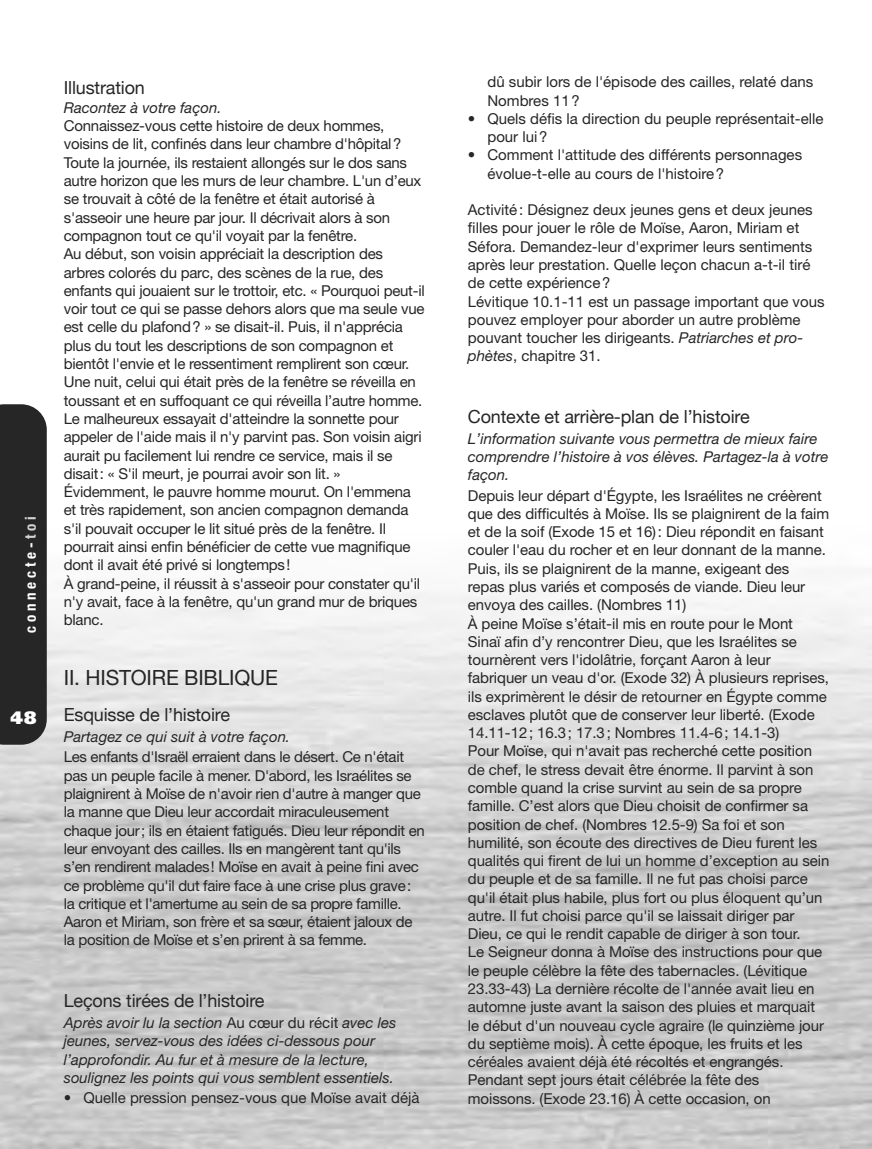
<style>
.page{position:relative;width:872px;height:1149px;background:#fff}
.page>*{position:absolute;margin:0;border:0;box-sizing:border-box;transform-origin:0 0}
.t1{font:21px "Helvetica Neue";letter-spacing:-.01em;color:#272627}
.t2{font:18px "Helvetica Neue";letter-spacing:-.01em;color:#272627}
.t3{font:900 18px "Frutiger";color:#fff}
.t4{font:15px/18.3px "Helvetica Neue";letter-spacing:-.005em;color:#272627}
.t5{font:italic 15px/18.3px "Helvetica Neue";color:#272627}
.t6{font:700 condensed 15px "Helvetica Neue";letter-spacing:.25em;color:#fff}
.s1{color:#d4d4d4}
.s2{font-style:normal}
.s3{font-style:italic}
</style>
<div class="page">
<img style="left:0;top:589px;width:872px;height:559px">
<div style="left:0;top:404px;width:47px;height:340px;background:#272627"></div>
<p class="t6" style="left:21px;top:632px;width:118px;rotate:-90deg">connecte-<span class="s1">toi</span></p>
<p class="t3" style="left:10px;top:710px;width:27px">48</p>
<p class="t2" style="left:64px;top:77px;width:83px">Illustration</p>
<p class="t5" style="left:64px;top:100px;width:159px">Racontez à votre façon.</p>
<p class="t4" style="left:64px;top:118px;width:362px">Connaissez-vous cette histoire de deux hommes, voisins de lit, confinés dans leur chambre d'hôpital ?<br>Toute la journée, ils restaient allongés sur le dos sans autre horizon que les murs de leur chambre. L'un d’eux se trouvait à côté de la fenêtre et était autorisé à s'asseoir une heure par jour. Il décrivait alors à son compagnon tout ce qu'il voyait par la fenêtre.<br>Au début, son voisin appréciait la description des arbres colorés du parc, des scènes de la rue, des enfants qui jouaient sur le trottoir, etc. « Pourquoi peut-il voir tout ce qui se passe dehors alors que ma seule vue est celle du plafond ? » se disait-il. Puis, il n'apprécia plus du tout les descriptions de son compagnon et bientôt l'envie et le ressentiment remplirent son cœur.<br>Une nuit, celui qui était près de la fenêtre se réveilla en toussant et en suffoquant ce qui réveilla l’autre homme.<br>Le malheureux essayait d'atteindre la sonnette pour appeler de l'aide mais il n'y parvint pas. Son voisin aigri aurait pu facilement lui rendre ce service, mais il se disait : « S'il meurt, je pourrai avoir son lit. » Évidemment, le pauvre homme mourut. On l'emmena et très rapidement, son ancien compagnon demanda s'il pouvait occuper le lit situé près de la fenêtre. Il pourrait ainsi enfin bénéficier de cette vue magnifique dont il avait été privé si longtemps !<br>À grand-peine, il réussit à s'asseoir pour constater qu'il n'y avait, face à la fenêtre, qu'un grand mur de briques blanc.</p>
<h1 class="t1" style="left:64px;top:669px;width:216px">II. HISTOIRE BIBLIQUE</h1>
<p class="t2" style="left:64px;top:703px;width:168px">Esquisse de l’histoire</p>
<p class="t5" style="left:64px;top:728px;width:228px">Partagez ce qui suit à votre façon.</p>
<p class="t4" style="left:64px;top:749px;width:362px">Les enfants d'Israël erraient dans le désert. Ce n'était pas un peuple facile à mener. D'abord, les Israélites se plaignirent à Moïse de n'avoir rien d'autre à manger que la manne que Dieu leur accordait miraculeusement chaque jour ; ils en étaient fatigués. Dieu leur répondit en leur envoyant des cailles. Ils en mangèrent tant qu'ils s’en rendirent malades ! Moïse en avait à peine fini avec ce problème qu'il dut faire face à une crise plus grave : la critique et l'amertume au sein de sa propre famille.<br>Aaron et Miriam, son frère et sa sœur, étaient jaloux de la position de Moïse et s’en prirent à sa femme.</p>
<p class="t2" style="left:64px;top:989px;width:202px">Leçons tirées de l’histoire</p>
<p class="t5" style="left:64px;top:1014px;width:334px">Après avoir lu la section <span class="s2">Au cœur du récit</span> avec les jeunes, servez-vous des idées ci-dessous pour l’approfondir. Au fur et à mesure de la lecture, soulignez les points qui vous semblent essentiels.</p>
<p class="t4" style="left:64px;top:1089px;width:357px">• Quelle pression pensez-vous que Moïse avait déjà</p>
<p class="t4" style="left:487px;top:74px;width:327px">dû subir lors de l'épisode des cailles, relaté dans<br>Nombres 11 ?</p>
<p class="t4" style="left:487px;top:111px;width:337px;text-indent:-20px">• Quels défis la direction du peuple représentait-elle pour lui ?</p>
<p class="t4" style="left:487px;top:147px;width:316px;text-indent:-20px">• Comment l'attitude des différents personnages évolue-t-elle au cours de l'histoire ?</p>
<p class="t4" style="left:468px;top:202px;width:358px">Activité : Désignez deux jeunes gens et deux jeunes filles pour jouer le rôle de Moïse, Aaron, Miriam et Séfora. Demandez-leur d'exprimer leurs sentiments après leur prestation. Quelle leçon chacun a-t-il tiré de cette expérience ?<br>Lévitique 10.1-11 est un passage important que vous pouvez employer pour aborder un autre problème pouvant toucher les dirigeants. <span class="s3">Patriarches et pro&shy;phètes</span>, chapitre 31.</p>
<p class="t2" style="left:468px;top:405px;width:283px">Contexte et arrière-plan de l’histoire</p>
<p class="t5" style="left:468px;top:430px;width:362px">L’information suivante vous permettra de mieux faire comprendre l’histoire à vos élèves. Partagez-la à votre façon.</p>
<p class="t4" style="left:468px;top:487px;width:363px">Depuis leur départ d'Égypte, les Israélites ne créèrent que des difficultés à Moïse. Ils se plaignirent de la faim et de la soif (Exode 15 et 16) : Dieu répondit en faisant couler l'eau du rocher et en leur donnant de la manne.<br>Puis, ils se plaignirent de la manne, exigeant des repas plus variés et composés de viande. Dieu leur envoya des cailles. (Nombres 11)<br>À peine Moïse s’était-il mis en route pour le Mont<br>Sinaï afin d’y rencontrer Dieu, que les Israélites se tournèrent vers l'idolâtrie, forçant Aaron à leur fabriquer un veau d'or. (Exode 32) À plusieurs reprises, ils exprimèrent le désir de retourner en Égypte comme esclaves plutôt que de conserver leur liberté. (Exode 14.11-12 ; 16.3 ; 17.3 ; Nombres 11.4-6 ; 14.1-3)<br>Pour Moïse, qui n'avait pas recherché cette position de chef, le stress devait être énorme. Il parvint à son comble quand la crise survint au sein de sa propre famille. C’est alors que Dieu choisit de confirmer sa position de chef. (Nombres 12.5-9) Sa foi et son humilité, son écoute des directives de Dieu furent les qualités qui firent de lui un homme d’exception au sein du peuple et de sa famille. Il ne fut pas choisi parce qu'il était plus habile, plus fort ou plus éloquent qu’un autre. Il fut choisi parce qu'il se laissait diriger par Dieu, ce qui le rendit capable de diriger à son tour.<br>Le Seigneur donna à Moïse des instructions pour que le peuple célèbre la fête des tabernacles. (Lévitique 23.33-43) La dernière récolte de l'année avait lieu en automne juste avant la saison des pluies et marquait le début d'un nouveau cycle agraire (le quinzième jour du septième mois). À cette époque, les fruits et les céréales avaient déjà été récoltés et engrangés.<br>Pendant sept jours était célébrée la fête des moissons. (Exode 23.16) À cette occasion, on</p>
</div>
